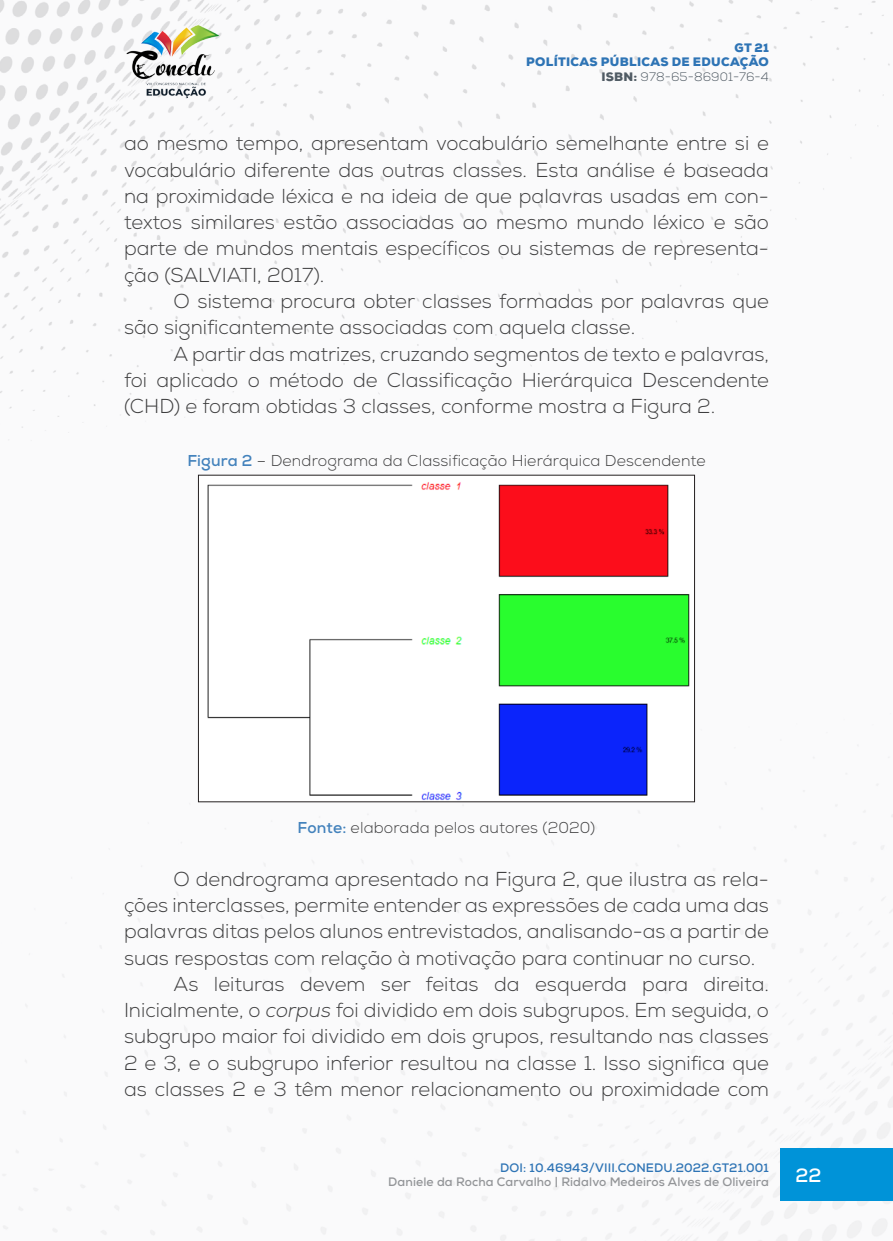
<style>
.page{position:relative;width:893px;height:1241px;background:#fff}
.page>*{position:absolute;margin:0;border:0;box-sizing:border-box;transform-origin:0 0}
._8_CORPO{font:300 20.12px/26.2px "Nexa";color:#3e3e3f;text-align:justify}
.t1{font:700 19.25px "Nexa";color:#fff}
._11_LEGENDAS{font:300 15.75px "Nexa";letter-spacing:.01em;color:#3e3e3f}
._12_FONTES{font:300 15.75px "Nexa";letter-spacing:.01em;color:#3e3e3f}
.t2{font:900 12.25px/14.7px "Nexa";letter-spacing:.025em;color:#2e74b5;text-align:right}
.t3{font:700 12.25px "Nexa";letter-spacing:.01em;color:#939598}
.t4{font:700 12.25px "Nexa";letter-spacing:.01em;color:#2e74b5}
.s1{color:#505b64}
.s2{font-weight:300;color:#505b64}
.s3{font-weight:700;color:#4382bc}
.s4{font-style:italic}
</style>
<div class="page">
<img style="left:0;top:0;width:893px;height:1240px">
<div style="left:781px;top:1148px;width:112px;height:52px;background:#0093d8"></div>
<img style="left:124px;top:25px;width:98px;height:74px">
<img style="left:200px;top:476px;width:493px;height:324px">
<div style="left:198px;top:474px;width:497px;height:328px;border:1px solid #231f20"></div>
<p class="t2" style="left:526px;top:40px;width:244px">GT 21<br>POLÍTICAS PÚBLICAS DE EDUCAÇÃO<br><span class="s1">ISBN:</span> <span class="s2">978-65-86901-76-4</span></p>
<p class="_8_CORPO" style="left:124px;top:131px;width:646px">ao mesmo tempo, apresentam vocabulário semelhante entre si e vocabulário diferente das outras classes. Esta análise é baseada na proximidade léxica e na ideia de que palavras usadas em con&shy;textos similares estão associadas ao mesmo mundo léxico e são parte de mundos mentais específicos ou sistemas de representa&shy;ção (SALVIATI, 2017).</p>
<p class="_8_CORPO" style="left:124px;top:288px;width:646px;text-indent:50px">O sistema procura obter classes formadas por palavras que são significantemente associadas com aquela classe.</p>
<p class="_8_CORPO" style="left:124px;top:341px;width:646px;text-indent:50px">A partir das matrizes, cruzando segmentos de texto e palavras, foi aplicado o método de Classificação Hierárquica Descendente (CHD) e foram obtidas 3 classes, conforme mostra a Figura 2.</p>
<p class="_11_LEGENDAS" style="left:187px;top:451px;width:520px"><span class="s3">Figura 2</span> – Dendrograma da Classificação Hierárquica Descendente</p>
<p class="_12_FONTES" style="left:298px;top:818px;width:299px"><span class="s3">Fonte:</span> elaborada pelos autores (2020)</p>
<p class="_8_CORPO" style="left:124px;top:866px;width:646px;text-indent:50px">O dendrograma apresentado na Figura 2, que ilustra as rela&shy;ções interclasses, permite entender as expressões de cada uma das palavras ditas pelos alunos entrevistados, analisando-as a partir de suas respostas com relação à motivação para continuar no curso.</p>
<p class="_8_CORPO" style="left:124px;top:971px;width:646px;text-indent:50px">As leituras devem ser feitas da esquerda para direita.<br>Inicialmente, o <span class="s4">corpus</span> foi dividido em dois subgrupos. Em seguida, o subgrupo maior foi dividido em dois grupos, resultando nas classes 2 e 3, e o subgrupo inferior resultou na classe 1. Isso significa que as classes 2 e 3 têm menor relacionamento ou proximidade com</p>
<p class="t4" style="left:500px;top:1159px;width:270px">DOI: 10.46943/VIII.CONEDU.2022.GT21.001</p>
<p class="t3" style="left:388px;top:1173px;width:382px">Daniele da Rocha Carvalho | Ridalvo Medeiros Alves de Oliveira</p>
<p class="t1" style="left:796px;top:1162px;width:27px">22</p>
</div>
